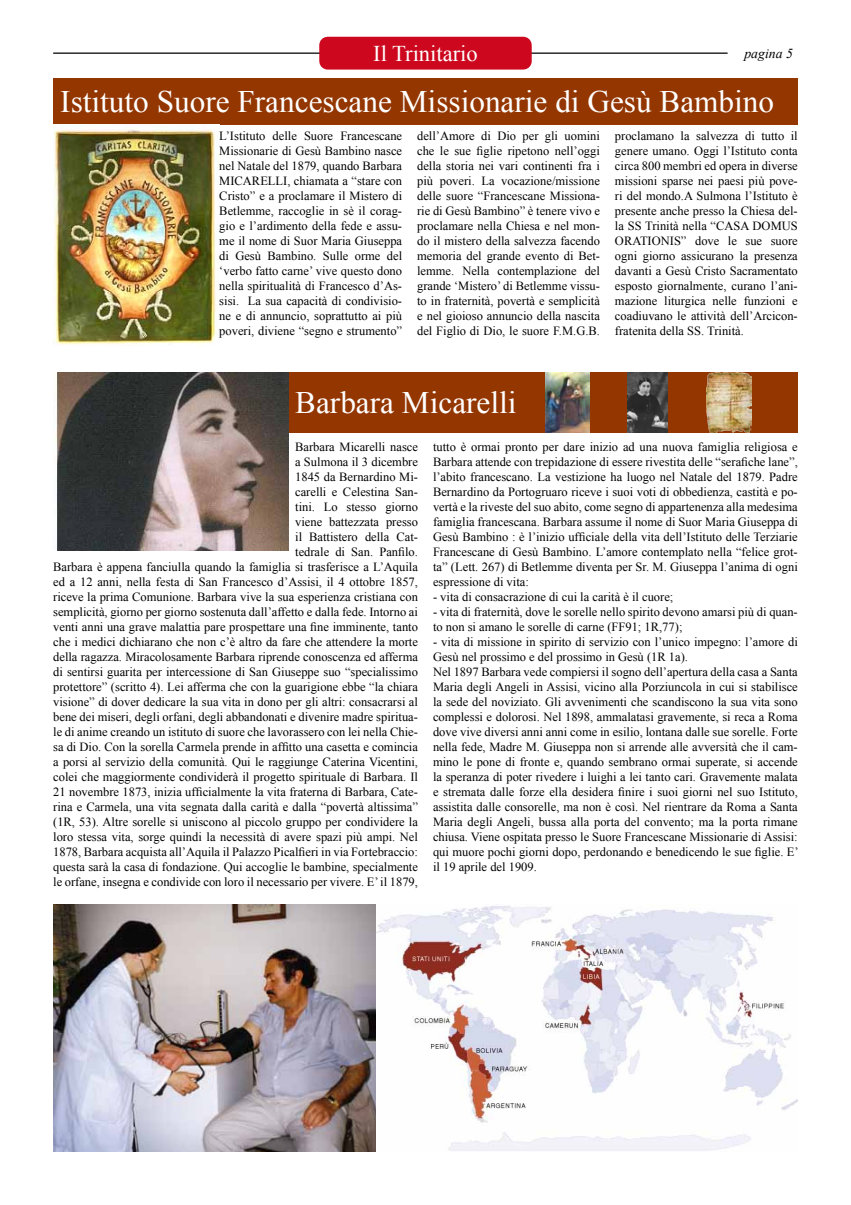
<style>
.page{position:relative;width:851px;height:1205px;background:#fff}
.page>*{position:absolute;margin:0;border:0;box-sizing:border-box;transform-origin:0 0}
.t1{font:31.25px "Times New Roman";color:#fff}
.t2{font:22.5px "Times New Roman";color:#fff}
.t3{font:italic 13.75px "Times New Roman";color:#000}
.t4{font:12.5px/15px "Times New Roman";color:#000;text-align:justify}
</style>
<div class="page">
<hr style="left:53px;top:53px;width:674px;height:1px;background:#000">
<div style="left:319px;top:37px;width:212px;height:33px;border:17px solid #cd071e"></div>
<div style="left:288px;top:372px;width:509px;height:60px;background:#943600"></div>
<img style="left:627px;top:372px;width:40px;height:60px">
<img style="left:545px;top:372px;width:44px;height:60px">
<div style="left:53px;top:78px;width:744px;height:47px;background:#943600"></div>
<img style="left:53px;top:129px;width:163px;height:217px">
<img style="left:53px;top:372px;width:236px;height:179px">
<img style="left:53px;top:904px;width:744px;height:248px">
<img style="left:706px;top:372px;width:45px;height:60px">
<h2 class="t2" style="left:373px;top:39px;width:106px">Il Trinitario</h2>
<p class="t3" style="left:744px;top:44px;width:50px">pagina 5</p>
<h1 class="t1" style="left:60px;top:81px;width:715px">Istituto Suore Francescane Missionarie di Gesù Bambino</h1>
<p class="t4" style="left:219px;top:128px;width:184px">L’Istituto delle Suore Francescane Missionarie di Gesù Bambino nasce nel Natale del 1879, quando Barbara MICARELLI, chiamata a “stare con Cristo” e a proclamare il Mistero di Betlemme, raccoglie in sè il corag&shy;gio e l’ardimento della fede e assu&shy;me il nome di Suor Maria Giuseppa di Gesù Bambino. Sulle orme del ‘verbo fatto carne’ vive questo dono nella spiritualità di Francesco d’As&shy;sisi. La sua capacità di condivisio&shy;ne e di annuncio, soprattutto ai più poveri, diviene “segno e strumento”</p>
<p class="t4" style="left:417px;top:128px;width:184px">dell’Amore di Dio per gli uomini che le sue figlie ripetono nell’oggi della storia nei vari continenti fra i più poveri. La vocazione/missione delle suore “Francescane Missiona&shy;rie di Gesù Bambino” è tenere vivo e proclamare nella Chiesa e nel mon&shy;do il mistero della salvezza facendo memoria del grande evento di Bet&shy;lemme. Nella contemplazione del grande ‘Mistero’ di Betlemme vissu&shy;to in fraternità, povertà e semplicità e nel gioioso annuncio della nascita del Figlio di Dio, le suore F.M.G.B.</p>
<p class="t4" style="left:615px;top:128px;width:184px">proclamano la salvezza di tutto il genere umano. Oggi l’Istituto conta circa 800 membri ed opera in diverse missioni sparse nei paesi più pove&shy;ri del mondo.A Sulmona l’Istituto è presente anche presso la Chiesa del&shy;la SS Trinità nella “CASA DOMUS ORATIONIS” dove le sue suore ogni giorno assicurano la presenza davanti a Gesù Cristo Sacramentato esposto giornalmente, curano l’ani&shy;mazione liturgica nelle funzioni e coadiuvano le attività dell’Arcicon&shy;fratenita della SS. Trinità.</p>
<h1 class="t1" style="left:295px;top:382px;width:223px">Barbara Micarelli</h1>
<p class="t4" style="left:53px;top:439px;width:366px;text-align:right">Barbara Micarelli nasce<br>a Sulmona il 3 dicembre<br>1845 da Bernardino Mi-<br>carelli e Celestina San-<br>tini. Lo stesso giorno<br>viene battezzata presso<br>il Battistero della Cat-<br>tedrale di San. Panfilo.<br>Barbara è appena fanciulla quando la famiglia si trasferisce a L’Aquila ed a 12 anni, nella festa di San Francesco d’Assisi, il 4 ottobre 1857, riceve la prima Comunione. Barbara vive la sua esperienza cristiana con semplicità, giorno per giorno sostenuta dall’affetto e dalla fede. Intorno ai venti anni una grave malattia pare prospettare una fine imminente, tanto che i medici dichiarano che non c’è altro da fare che attendere la morte della ragazza. Miracolosamente Barbara riprende conoscenza ed afferma di sentirsi guarita per intercessione di San Giuseppe suo “specialissimo protettore” (scritto 4). Lei afferma che con la guarigione ebbe “la chiara visione” di dover dedicare la sua vita in dono per gli altri: consacrarsi al bene dei miseri, degli orfani, degli abbandonati e divenire madre spiritua&shy;le di anime creando un istituto di suore che lavorassero con lei nella Chie&shy;sa di Dio. Con la sorella Carmela prende in affitto una casetta e comincia a porsi al servizio della comunità. Qui le raggiunge Caterina Vicentini, colei che maggiormente condividerà il progetto spirituale di Barbara. Il 21 novembre 1873, inizia ufficialmente la vita fraterna di Barbara, Cate&shy;rina e Carmela, una vita segnata dalla carità e dalla “povertà altissima” (1R, 53). Altre sorelle si uniscono al piccolo gruppo per condividere la loro stessa vita, sorge quindi la necessità di avere spazi più ampi. Nel 1878, Barbara acquista all’Aquila il Palazzo Picalfieri in via Fortebraccio: questa sarà la casa di fondazione. Qui accoglie le bambine, specialmente le orfane, insegna e condivide con loro il necessario per vivere. E’ il 1879,</p>
<p class="t4" style="left:433px;top:439px;width:366px">tutto è ormai pronto per dare inizio ad una nuova famiglia religiosa e Barbara attende con trepidazione di essere rivestita delle “serafiche lane”, l’abito francescano. La vestizione ha luogo nel Natale del 1879. Padre Bernardino da Portogruaro riceve i suoi voti di obbedienza, castità e po&shy;vertà e la riveste del suo abito, come segno di appartenenza alla medesima famiglia francescana. Barbara assume il nome di Suor Maria Giuseppa di Gesù Bambino : è l’inizio ufficiale della vita dell’Istituto delle Terziarie Francescane di Gesù Bambino. L’amore contemplato nella “felice grot&shy;ta” (Lett. 267) di Betlemme diventa per Sr. M. Giuseppa l’anima di ogni espressione di vita:</p>
<p class="t4" style="left:433px;top:589px;width:242px">- vita di consacrazione di cui la carità è il cuore;</p>
<p class="t4" style="left:433px;top:604px;width:366px">- vita di fraternità, dove le sorelle nello spirito devono amarsi più di quan&shy;to non si amano le sorelle di carne (FF91; 1R,77);</p>
<p class="t4" style="left:433px;top:634px;width:367px;text-align:left">- vita di missione in spirito di servizio con l’unico impegno: l’amore di Gesù nel prossimo e del prossimo in Gesù (1R 1a).<br>Nel 1897 Barbara vede compiersi il sogno dell’apertura della casa a Santa Maria degli Angeli in Assisi, vicino alla Porziuncola in cui si stabilisce la sede del noviziato. Gli avvenimenti che scandiscono la sua vita sono complessi e dolorosi. Nel 1898, ammalatasi gravemente, si reca a Roma dove vive diversi anni anni come in esilio, lontana dalle sue sorelle. Forte nella fede, Madre M. Giuseppa non si arrende alle avversità che il cam&shy;mino le pone di fronte e, quando sembrano ormai superate, si accende la speranza di poter rivedere i luighi a lei tanto cari. Gravemente malata e stremata dalle forze ella desidera finire i suoi giorni nel suo Istituto, assistita dalle consorelle, ma non è così. Nel rientrare da Roma a Santa Maria degli Angeli, bussa alla porta del convento; ma la porta rimane chiusa. Viene ospitata presso le Suore Francescane Missionarie di Assisi: qui muore pochi giorni dopo, perdonando e benedicendo le sue figlie. E’ il 19 aprile del 1909.</p>
</div>
